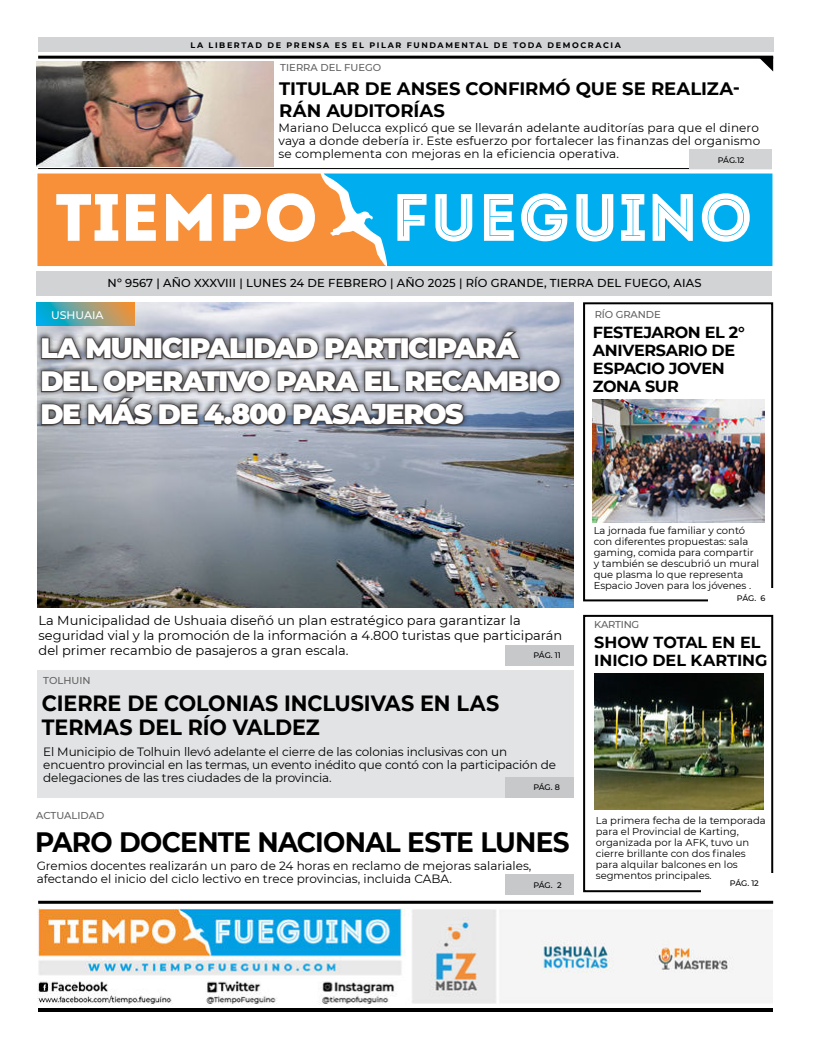
<style>
.page{position:relative;width:820px;height:1049px;background:#fff}
.page>*{position:absolute;margin:0;border:0;box-sizing:border-box;transform-origin:0 0}
.t1{font:900 28px/33px "Montserrat";letter-spacing:-.045em;color:#fff}
.t2{font:700 28px "Montserrat";letter-spacing:-.025em;color:#000;scale:.94 1}
.t3{font:700 22px/24px "Montserrat";letter-spacing:-.005em;color:#000;scale:.94 1}
.t4{font:700 18px/22px "Montserrat";letter-spacing:-.005em;color:#000}
.t5{font:700 16px/18px "Montserrat";letter-spacing:-.02em;color:#000}
.t6{font:700 16px/18px "Montserrat";color:#000}
.t7{font:13px/15px "Montserrat";color:#000}
.t8{font:12px/13px "Montserrat";letter-spacing:-.01em;color:#000}
.t9{font:500 11.5px "Montserrat";letter-spacing:.01em;color:#000}
.t10{font:500 11px "Montserrat";color:#fff}
.t11{font:10px/11px "Montserrat";color:#000}
.t12{font:500 10px "Montserrat";letter-spacing:-.005em;color:#616161}
.t13{font:700 8px "Montserrat";letter-spacing:.2em;color:#000}
.t14{font:500 8px "Montserrat";letter-spacing:-.01em;color:#000}
</style>
<div class="page">
<hr style="left:38px;top:901px;width:734px;height:3px;background:#000">
<hr style="left:38px;top:1008px;width:734px;height:4px;background:#000">
<img style="left:37px;top:909px;width:735px;height:95px">
<img style="left:38px;top:303px;width:535px;height:305px">
<div style="left:583px;top:615px;width:189px;height:277px;border:2px solid #000"></div>
<div style="left:583px;top:302px;width:189px;height:299px;border:2px solid #000"></div>
<svg style="left:37px;top:303px;width:98px;height:22px;background:#77a08f"></svg>
<div style="left:37px;top:670px;width:536px;height:128px;background:#e2e3e4"></div>
<hr style="left:38px;top:56px;width:734px;height:3px;background:#000">
<svg style="left:757px;top:58px;width:15px;height:13px"></svg>
<div style="left:37px;top:271px;width:734px;height:25px;background:#d1d3d4"></div>
<div style="left:701px;top:873px;width:72px;height:19px;background:#fff"></div>
<div style="left:38px;top:38px;width:734px;height:14px;background:#d1d3d4"></div>
<svg style="left:37px;top:173px;width:286px;height:93px"></svg>
<svg style="left:323px;top:173px;width:449px;height:93px;fill:#00aeef"></svg>
<div style="left:708px;top:588px;width:65px;height:20px;background:#fff"></div>
<hr style="left:38px;top:168px;width:733px;height:1px;background:#000">
<div style="left:689px;top:150px;width:82px;height:19px;background:#d1d3d4"></div>
<div style="left:505px;top:874px;width:68px;height:21px;background:#c7c8ca"></div>
<div style="left:505px;top:645px;width:68px;height:20px;background:#c7c8ca"></div>
<div style="left:505px;top:777px;width:68px;height:20px;background:#c7c8ca"></div>
<div style="left:35px;top:325px;width:530px;height:105px;background:#000;opacity:.75"></div>
<svg style="left:40px;top:331px;width:481px;height:30px;background:#6f6f73"></svg>
<svg style="left:40px;top:369px;width:522px;height:58px;background:#6d6f77"></svg>
<img style="left:37px;top:61px;width:236px;height:106px">
<img style="left:594px;top:673px;width:169px;height:136px">
<img style="left:592px;top:400px;width:172px;height:122px">
<p class="t13" style="left:190px;top:41px;width:431px">LA LIBERTAD DE PRENSA ES EL PILAR FUNDAMENTAL DE TODA DEMOCRACIA</p>
<p class="t12" style="left:280px;top:62px;width:102px">TIERRA DEL FUEGO</p>
<h3 class="t4" style="left:279px;top:78px;width:462px">TITULAR DE ANSES CONFIRMÓ QUE SE REALIZA-<br>RÁN AUDITORÍAS</h3>
<p class="t8" style="left:278px;top:123px;width:483px;text-align:justify">Mariano Delucca explicó que se llevarán adelante auditorías para que el dinero vaya a donde debería ir. Este esfuerzo por fortalecer las finanzas del organismo se complementa con mejoras en la eficiencia operativa.</p>
<p class="t14" style="left:717px;top:156px;width:28px">PÁG.12</p>
<p class="t9" style="left:107px;top:277px;width:595px">Nº 9567 | AÑO XXXVIII | LUNES 24 DE FEBRERO | AÑO 2025 | RÍO GRANDE, TIERRA DEL FUEGO, AIAS</p>
<p class="t10" style="left:51px;top:309px;width:54px">USHUAIA</p>
<h1 class="t1" style="left:40px;top:332px;width:521px">LA MUNICIPALIDAD PARTICIPARÁ<br>DEL OPERATIVO PARA EL RECAMBIO<br>DE MÁS DE 4.800 PASAJEROS</h1>
<p class="t12" style="left:594px;top:309px;width:67px">RÍO GRANDE</p>
<h3 class="t5" style="left:592px;top:323px;width:153px">FESTEJARON EL 2°<br>ANIVERSARIO DE<br>ESPACIO JOVEN<br>ZONA SUR</h3>
<p class="t7" style="left:38px;top:612px;width:525px">La Municipalidad de Ushuaia diseñó un plan estratégico para garantizar la seguridad vial y la promoción de la información a 4.800 turistas que participarán del primer recambio de pasajeros a gran escala.</p>
<p class="t14" style="left:533px;top:651px;width:29px">PÁG. 11</p>
<p class="t12" style="left:43px;top:675px;width:49px">TOLHUIN</p>
<h2 class="t3" style="left:42px;top:691px;width:488px">CIERRE DE COLONIAS INCLUSIVAS EN LAS<br>TERMAS DEL RÍO VALDEZ</h2>
<p class="t8" style="left:43px;top:746px;width:514px">El Municipio de Tolhuin llevó adelante el cierre de las colonias inclusivas con un encuentro provincial en las termas, un evento inédito que contó con la participación de delegaciones de las tres ciudades de la provincia.</p>
<p class="t14" style="left:533px;top:783px;width:28px">PÁG. 8</p>
<p class="t12" style="left:36px;top:810px;width:69px">ACTUALIDAD</p>
<h1 class="t2" style="left:35px;top:826px;width:569px">PARO DOCENTE NACIONAL ESTE LUNES</h1>
<p class="t8" style="left:37px;top:858px;width:496px">Gremios docentes realizarán un paro de 24 horas en reclamo de mejoras salariales, afectando el inicio del ciclo lectivo en trece provincias, incluida CABA.</p>
<p class="t14" style="left:533px;top:881px;width:30px">PÁG. 2</p>
<p class="t11" style="left:593px;top:525px;width:167px">La jornada fue familiar y contó con diferentes propuestas: sala gaming, comida para compartir y también se descubrió un mural que plasma lo que representa<br>Espacio Joven para los jóvenes .</p>
<p class="t12" style="left:594px;top:619px;width:47px">KARTING</p>
<p class="t14" style="left:736px;top:594px;width:30px">PÁG. 6</p>
<h3 class="t6" style="left:594px;top:633px;width:175px">SHOW TOTAL EN EL<br>INICIO DEL KARTING</h3>
<p class="t11" style="left:595px;top:814px;width:171px">La primera fecha de la temporada para el Provincial de Karting, organizada por la AFK, tuvo un cierre brillante con dos finales para alquilar balcones en los segmentos principales.</p>
<p class="t14" style="left:729px;top:879px;width:30px">PÁG. 12</p>
</div>
